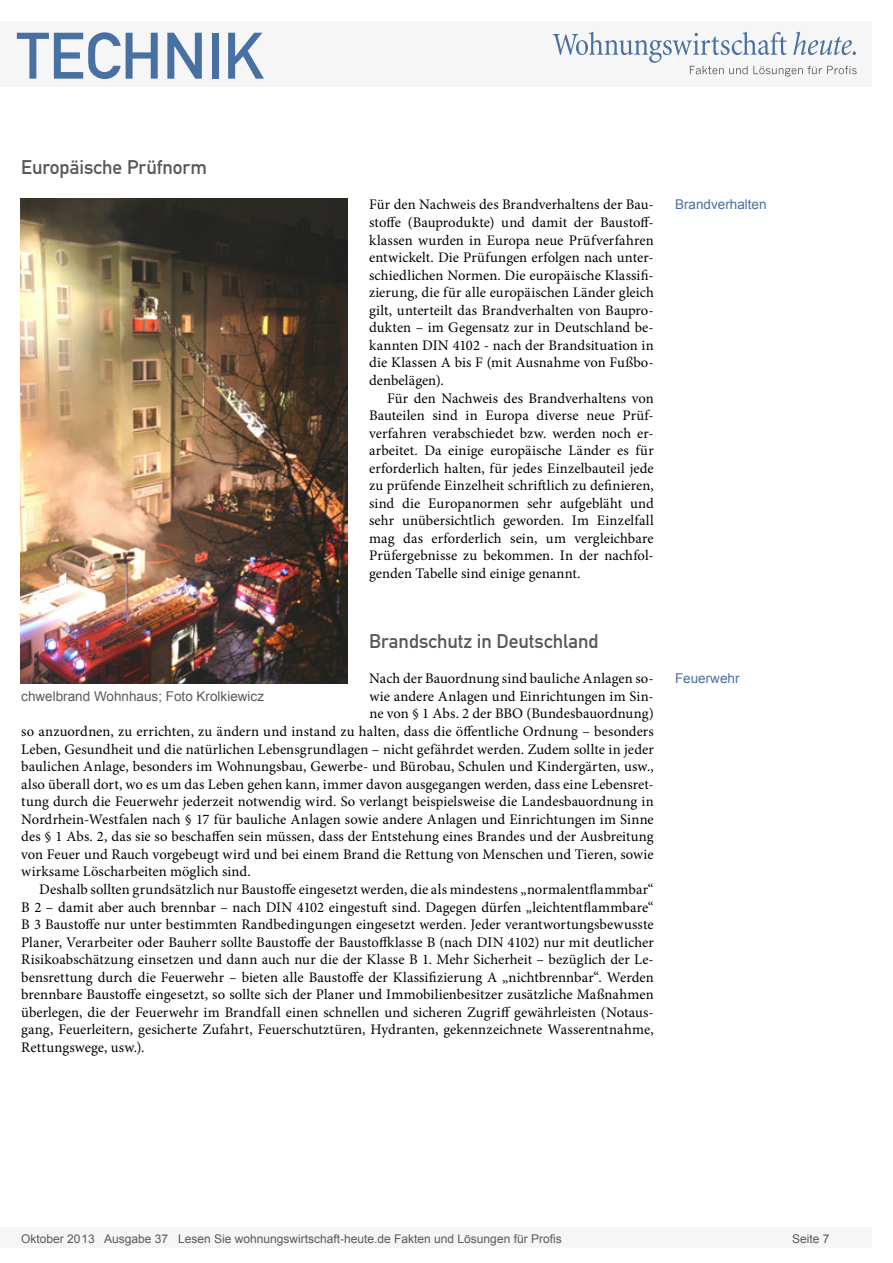
<style>
.page{position:relative;width:893px;height:1263px;background:#fff}
.page>*{position:absolute;margin:0;border:0;box-sizing:border-box;transform-origin:0 0}
.t1{font:64.5px "DIN Mittelschrift";color:#4970a3}
.Überschrift_Grau{font:19.5px "DIN Mittelschrift";color:#595959}
.Fließtext_erste_Zeil{font:14.7px/17.5px "Minion Pro";letter-spacing:.005em;color:#000;text-align:justify}
.Fliesstext{font:14.7px/17.5px "Minion Pro";letter-spacing:.005em;color:#000;text-align:justify}
.Bildunterschrift{font:13.5px "Arial";color:#595959}
.Info{font:13.5px "Arial";color:#4970a3}
.t2{font:12px "Arial";color:#595959}
</style>
<div class="page">
<div style="left:0;top:1227px;width:872px;height:20px;background:#f6f6f6"></div>
<div style="left:0;top:21px;width:872px;height:66px;background:#f6f6f6"></div>
<svg style="left:553px;top:32px;width:304px;height:45px"></svg>
<img style="left:20px;top:199px;width:328px;height:484px">
<h1 class="t1" style="left:17px;top:18px;width:249px">TECHNIK</h1>
<p class="Überschrift_Grau" style="left:21px;top:156px;width:187px">Europäische Prüfnorm</p>
<p class="Fließtext_erste_Zeil" style="left:369px;top:196px;width:286px">Für den Nachweis des Brandverhaltens der Bau&shy;stoffe (Bauprodukte) und damit der Baustoff&shy;klassen wurden in Europa neue Prüfverfahren entwickelt. Die Prüfungen erfolgen nach unter&shy;schiedlichen Normen. Die europäische Klassifi&shy;zierung, die für alle europäischen Länder gleich gilt, unterteilt das Brandverhalten von Baupro&shy;dukten – im Gegensatz zur in Deutschland be&shy;kannten DIN 4102 - nach der Brandsituation in die Klassen A bis F (mit Ausnahme von Fußbo&shy;denbelägen).</p>
<p class="Fliesstext" style="left:369px;top:389px;width:286px;text-indent:18px">Für den Nachweis des Brandverhaltens von Bauteilen sind in Europa diverse neue Prüf&shy;verfahren verabschiedet bzw. werden noch er&shy;arbeitet. Da einige europäische Länder es für erforderlich halten, für jedes Einzelbauteil jede zu prüfende Einzelheit schriftlich zu definieren, sind die Europanormen sehr aufgebläht und sehr unübersichtlich geworden. Im Einzelfall mag das erforderlich sein, um vergleichbare Prüfergebnisse zu bekommen. In der nachfol&shy;genden Tabelle sind einige genannt.</p>
<p class="Überschrift_Grau" style="left:369px;top:630px;width:231px">Brandschutz in Deutschland</p>
<p class="Fließtext_erste_Zeil" style="left:369px;top:670px;width:286px">Nach der Bauordnung sind bauliche Anlagen so-</p>
<p class="Fließtext_erste_Zeil" style="left:369px;top:687px;width:286px">wie andere Anlagen und Einrichtungen im Sin-</p>
<p class="Fließtext_erste_Zeil" style="left:369px;top:705px;width:286px">ne von § 1 Abs. 2 der BBO (Bundesbauordnung)</p>
<p class="Fließtext_erste_Zeil" style="left:21px;top:723px;width:634px">so anzuordnen, zu errichten, zu ändern und instand zu halten, dass die öffentliche Ordnung – besonders</p>
<p class="Fließtext_erste_Zeil" style="left:21px;top:740px;width:634px">Leben, Gesundheit und die natürlichen Lebensgrundlagen – nicht gefährdet werden. Zudem sollte in jeder</p>
<p class="Fließtext_erste_Zeil" style="left:21px;top:758px;width:634px">baulichen Anlage, besonders im Wohnungsbau, Gewerbe- und Bürobau, Schulen und Kindergärten, usw.,</p>
<p class="Fließtext_erste_Zeil" style="left:21px;top:775px;width:634px">also überall dort, wo es um das Leben gehen kann, immer davon ausgegangen werden, dass eine Lebensret-</p>
<p class="Fließtext_erste_Zeil" style="left:21px;top:793px;width:634px">tung durch die Feuerwehr jederzeit notwendig wird. So verlangt beispielsweise die Landesbauordnung in</p>
<p class="Fließtext_erste_Zeil" style="left:21px;top:810px;width:634px">Nordrhein-Westfalen nach § 17 für bauliche Anlagen sowie andere Anlagen und Einrichtungen im Sinne</p>
<p class="Fließtext_erste_Zeil" style="left:21px;top:828px;width:634px">des § 1 Abs. 2, das sie so beschaffen sein müssen, dass der Entstehung eines Brandes und der Ausbreitung</p>
<p class="Fließtext_erste_Zeil" style="left:21px;top:845px;width:634px">von Feuer und Rauch vorgebeugt wird und bei einem Brand die Rettung von Menschen und Tieren, sowie</p>
<p class="Fließtext_erste_Zeil" style="left:21px;top:863px;width:231px">wirksame Löscharbeiten möglich sind.</p>
<p class="Fliesstext" style="left:21px;top:880px;width:634px;text-indent:18px">Deshalb sollten grundsätzlich nur Baustoffe eingesetzt werden, die als mindestens „normalentflammbar“ B 2 – damit aber auch brennbar – nach DIN 4102 eingestuft sind. Dagegen dürfen „leichtentflammbare“ B 3 Baustoffe nur unter bestimmten Randbedingungen eingesetzt werden. Jeder verantwortungsbewusste Planer, Verarbeiter oder Bauherr sollte Baustoffe der Baustoffklasse B (nach DIN 4102) nur mit deutlicher Risikoabschätzung einsetzen und dann auch nur die der Klasse B 1. Mehr Sicherheit – bezüglich der Le&shy;bensrettung durch die Feuerwehr – bieten alle Baustoffe der Klassifizierung A „nichtbrennbar“. Werden brennbare Baustoffe eingesetzt, so sollte sich der Planer und Immobilienbesitzer zusätzliche Maßnahmen überlegen, die der Feuerwehr im Brandfall einen schnellen und sicheren Zugriff gewährleisten (Notaus&shy;gang, Feuerleitern, gesicherte Zufahrt, Feuerschutztüren, Hydranten, gekennzeichnete Wasserentnahme, Rettungswege, usw.).</p>
<p class="Bildunterschrift" style="left:21px;top:687px;width:244px">chwelbrand Wohnhaus; Foto Krolkiewicz</p>
<p class="Info" style="left:675px;top:196px;width:93px">Brandverhalten</p>
<p class="Info" style="left:675px;top:670px;width:66px">Feuerwehr</p>
<p class="t2" style="left:21px;top:1230px;width:542px">Oktober 2013 Ausgabe 37 Lesen Sie wohnungswirtschaft-heute.de Fakten und Lösungen für Profis</p>
<p class="t2" style="left:792px;top:1231px;width:39px">Seite 7</p>
</div>
